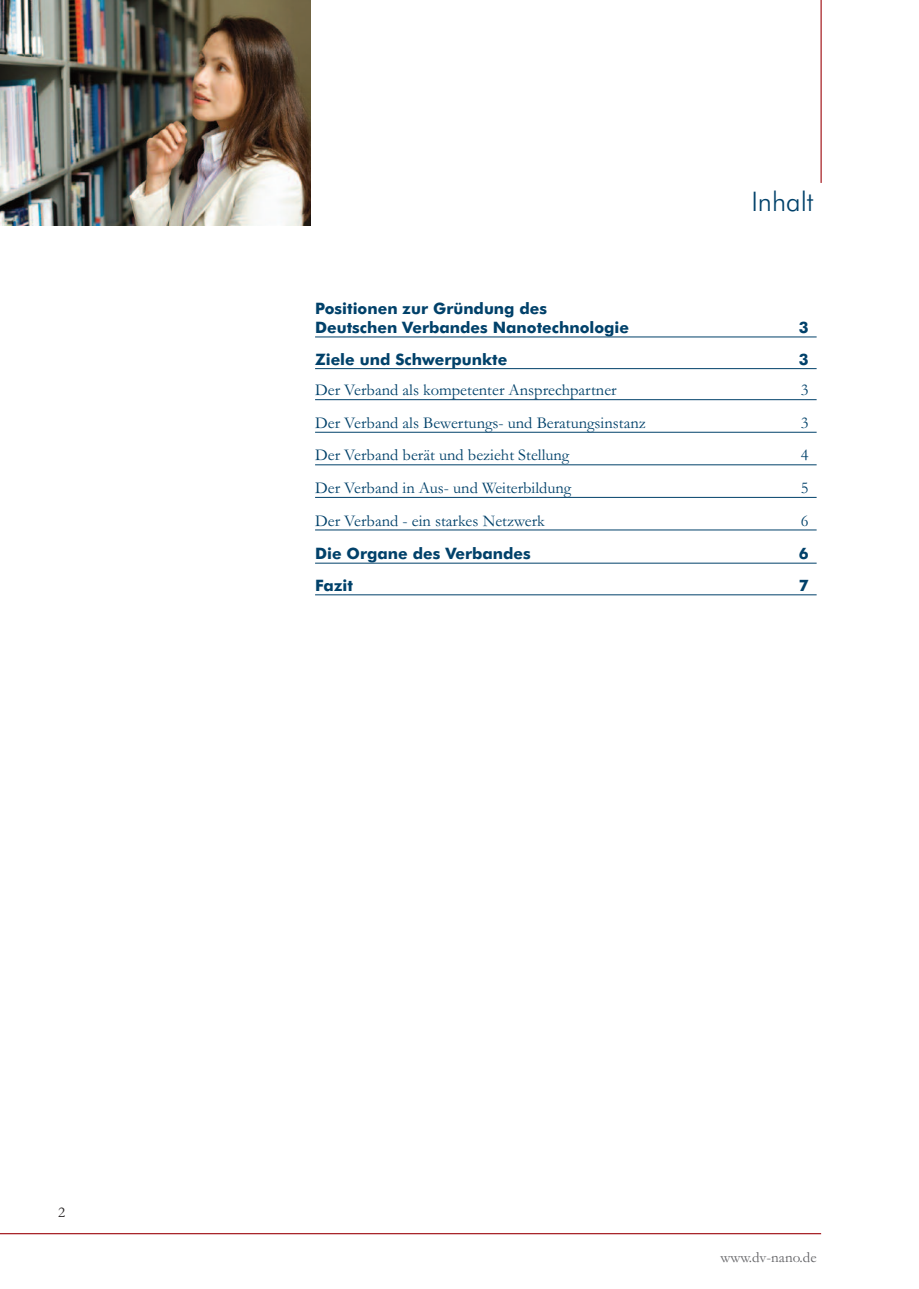
<style>
.page{position:relative;width:919px;height:1289px;background:#fff}
.page>*{position:absolute;margin:0;border:0;box-sizing:border-box;transform-origin:0 0}
.t1{font:300 27px "Futura BT";color:#01416a}
.t2{font:16.5px "Garamond";color:#01416a}
.t3{font:700 15.75px/18.9px "Futura BT";color:#01416a}
.t4{font:15px "Garamond";color:#636366}
.t5{font:15px "Garamond";color:#231f20}
</style>
<div class="page">
<hr style="left:820px;top:0;width:1px;height:183px;background:#9d070d">
<hr style="left:0;top:1233px;width:821px;height:1px;background:#9d070d">
<img style="left:0;top:0;width:310px;height:225px">
<hr style="left:315px;top:337px;width:501px;height:1px;background:#01416a">
<hr style="left:315px;top:368px;width:501px;height:1px;background:#01416a">
<hr style="left:315px;top:399px;width:501px;height:1px;background:#01416a">
<hr style="left:315px;top:432px;width:501px;height:1px;background:#01416a">
<hr style="left:315px;top:464px;width:501px;height:1px;background:#01416a">
<hr style="left:315px;top:497px;width:501px;height:1px;background:#01416a">
<hr style="left:315px;top:529px;width:501px;height:1px;background:#01416a">
<hr style="left:315px;top:563px;width:501px;height:1px;background:#01416a">
<hr style="left:315px;top:594px;width:501px;height:1px;background:#01416a">
<p class="t5" style="left:58px;top:1203px;width:9px">2</p>
<p class="t3" style="left:315px;top:299px;width:315px">Positionen zur Gründung des<br>Deutschen Verbandes Nanotechnologie</p>
<h1 class="t1" style="left:751px;top:186px;width:64px">Inhalt</h1>
<p class="t3" style="left:798px;top:318px;width:11px">3</p>
<p class="t3" style="left:315px;top:350px;width:194px">Ziele und Schwerpunkte</p>
<p class="t3" style="left:798px;top:350px;width:11px">3</p>
<p class="t2" style="left:315px;top:380px;width:303px">Der Verband als kompetenter Ansprechpartner</p>
<p class="t2" style="left:800px;top:380px;width:9px">3</p>
<p class="t2" style="left:315px;top:412px;width:332px">Der Verband als Bewertungs- und Beratungsinstanz</p>
<p class="t2" style="left:800px;top:412px;width:9px">3</p>
<p class="t2" style="left:315px;top:445px;width:256px">Der Verband berät und bezieht Stellung</p>
<p class="t2" style="left:800px;top:445px;width:9px">4</p>
<p class="t2" style="left:315px;top:477px;width:258px">Der Verband in Aus- und Weiterbildung</p>
<p class="t2" style="left:800px;top:477px;width:9px">5</p>
<p class="t2" style="left:315px;top:510px;width:231px">Der Verband - ein starkes Netzwerk</p>
<p class="t2" style="left:800px;top:510px;width:9px">6</p>
<p class="t3" style="left:315px;top:544px;width:217px">Die Organe des Verbandes</p>
<p class="t3" style="left:798px;top:544px;width:11px">6</p>
<p class="t3" style="left:315px;top:576px;width:39px">Fazit</p>
<p class="t3" style="left:798px;top:576px;width:11px">7</p>
<p class="t4" style="left:720px;top:1248px;width:98px">www.dv-nano.de</p>
</div>
